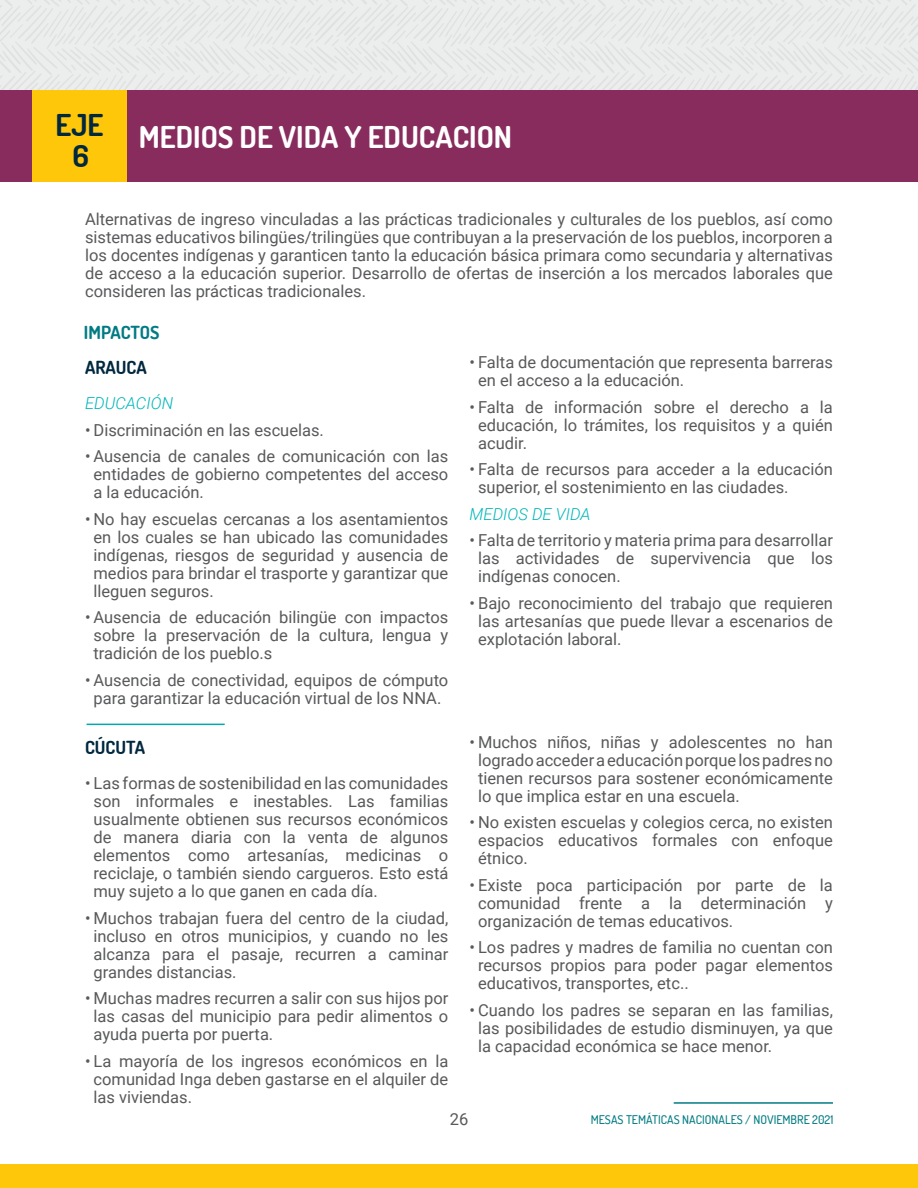
<style>
.page{position:relative;width:918px;height:1188px;background:#fff}
.page>*{position:absolute;margin:0;border:0;box-sizing:border-box;transform-origin:0 0}
.t1{font:700 30px "Dosis";color:#fff}
.t2{font:700 30px "Dosis";color:#02283f}
.t3{font:700 18px "Dosis";color:#02283f}
.t4{font:700 18px "Dosis";color:#007b83}
.t5{font:16.5px/18px "Roboto";color:#58595b;text-align:justify}
.t6{font:italic 300 16.5px "Roboto";color:#00b6ba}
.t7{font:500 12px "Dosis";color:#007b83}
</style>
<div class="page">
<div style="left:0;top:0;width:918px;height:92px;background:#eceded"></div>
<hr style="left:674px;top:1102px;width:159px;height:2px;background:#007b83">
<div style="left:0;top:1165px;width:918px;height:23px;background:#ffc709"></div>
<div style="left:0;top:90px;width:918px;height:91px;background:#882c5e"></div>
<div style="left:33px;top:90px;width:94px;height:91px;background:#ffc709"></div>
<hr style="left:87px;top:724px;width:138px;height:1px;background:#00aaad">
<h1 class="t2" style="left:55px;top:106px;width:50px">EJE</h1>
<h1 class="t2" style="left:73px;top:137px;width:18px">6</h1>
<h1 class="t1" style="left:139px;top:117px;width:375px">MEDIOS DE VIDA Y EDUCACION</h1>
<p class="t5" style="left:85px;top:209px;width:749px">Alternativas de ingreso vinculadas a las prácticas tradicionales y culturales de los pueblos, así como sistemas educativos bilingües/trilingües que contribuyan a la preservación de los pueblos, incorporen a los docentes indígenas y garanticen tanto la educación básica primara como secundaria y alternativas de acceso a la educación superior. Desarrollo de ofertas de inserción a los mercados laborales que consideren las prácticas tradicionales.</p>
<p class="t4" style="left:84px;top:321px;width:77px">IMPACTOS</p>
<p class="t3" style="left:85px;top:356px;width:63px">ARAUCA</p>
<p class="t6" style="left:85px;top:392px;width:90px">EDUCACIÓN</p>
<p class="t5" style="left:85px;top:420px;width:240px">• Discriminación en las escuelas.</p>
<p class="t5" style="left:94px;top:447px;width:356px;text-indent:-8px">• Ausencia de canales de comunicación con las entidades de gobierno competentes del acceso a la educación.</p>
<p class="t5" style="left:94px;top:509px;width:356px;text-indent:-8px">• No hay escuelas cercanas a los asentamientos en los cuales se han ubicado las comunidades indígenas, riesgos de seguridad y ausencia de medios para brindar el trasporte y garantizar que lleguen seguros.</p>
<p class="t5" style="left:94px;top:608px;width:356px;text-indent:-8px">• Ausencia de educación bilingüe con impactos sobre la preservación de la cultura, lengua y tradición de los pueblo.s</p>
<p class="t5" style="left:85px;top:670px;width:365px;text-align:center">• Ausencia de conectividad, equipos de cómputo para garantizar la educación virtual de los NNA.</p>
<p class="t3" style="left:85px;top:736px;width:61px">CÚCUTA</p>
<p class="t5" style="left:94px;top:774px;width:356px;text-indent:-8px">• Las formas de sostenibilidad en las comunidades son informales e inestables. Las familias usualmente obtienen sus recursos económicos de manera diaria con la venta de algunos elementos como artesanías, medicinas o reciclaje, o también siendo cargueros. Esto está muy sujeto a lo que ganen en cada día.</p>
<p class="t5" style="left:94px;top:908px;width:356px;text-indent:-8px">• Muchos trabajan fuera del centro de la ciudad, incluso en otros municipios, y cuando no les alcanza para el pasaje, recurren a caminar grandes distancias.</p>
<p class="t5" style="left:94px;top:989px;width:356px;text-indent:-8px">• Muchas madres recurren a salir con sus hijos por las casas del municipio para pedir alimentos o ayuda puerta por puerta.</p>
<p class="t5" style="left:94px;top:1051px;width:356px;text-indent:-8px">• La mayoría de los ingresos económicos en la comunidad Inga deben gastarse en el alquiler de las viviendas.</p>
<p class="t5" style="left:478px;top:353px;width:356px;text-indent:-8px">• Falta de documentación que representa barreras en el acceso a la educación.</p>
<p class="t5" style="left:478px;top:397px;width:356px;text-indent:-8px">• Falta de información sobre el derecho a la educación, lo trámites, los requisitos y a quién acudir.</p>
<p class="t5" style="left:478px;top:460px;width:356px;text-indent:-8px">• Falta de recursos para acceder a la educación superior, el sostenimiento en las ciudades.</p>
<p class="t6" style="left:470px;top:502px;width:123px">MEDIOS DE VIDA</p>
<p class="t5" style="left:478px;top:531px;width:356px;text-indent:-8px">• Falta de territorio y materia prima para desarrollar las actividades de supervivencia que los indígenas conocen.</p>
<p class="t5" style="left:478px;top:593px;width:356px;text-indent:-8px">• Bajo reconocimiento del trabajo que requieren las artesanías que puede llevar a escenarios de explotación laboral.</p>
<p class="t5" style="left:478px;top:732px;width:356px;text-indent:-8px">• Muchos niños, niñas y adolescentes no han logrado acceder a educación porque los padres no tienen recursos para sostener económicamente lo que implica estar en una escuela.</p>
<p class="t5" style="left:478px;top:813px;width:356px;text-indent:-8px">• No existen escuelas y colegios cerca, no existen espacios educativos formales con enfoque étnico.</p>
<p class="t5" style="left:478px;top:875px;width:356px;text-indent:-8px">• Existe poca participación por parte de la comunidad frente a la determinación y organización de temas educativos.</p>
<p class="t5" style="left:478px;top:938px;width:356px;text-indent:-8px">• Los padres y madres de familia no cuentan con recursos propios para poder pagar elementos educativos, transportes, etc..</p>
<p class="t5" style="left:478px;top:1000px;width:356px;text-indent:-8px">• Cuando los padres se separan en las familias, las posibilidades de estudio disminuyen, ya que la capacidad económica se hace menor.</p>
<p class="t5" style="left:450px;top:1109px;width:20px">26</p>
<p class="t7" style="left:591px;top:1112px;width:244px">MESAS TEMÁTICAS NACIONALES / NOVIEMBRE 2021</p>
</div>
